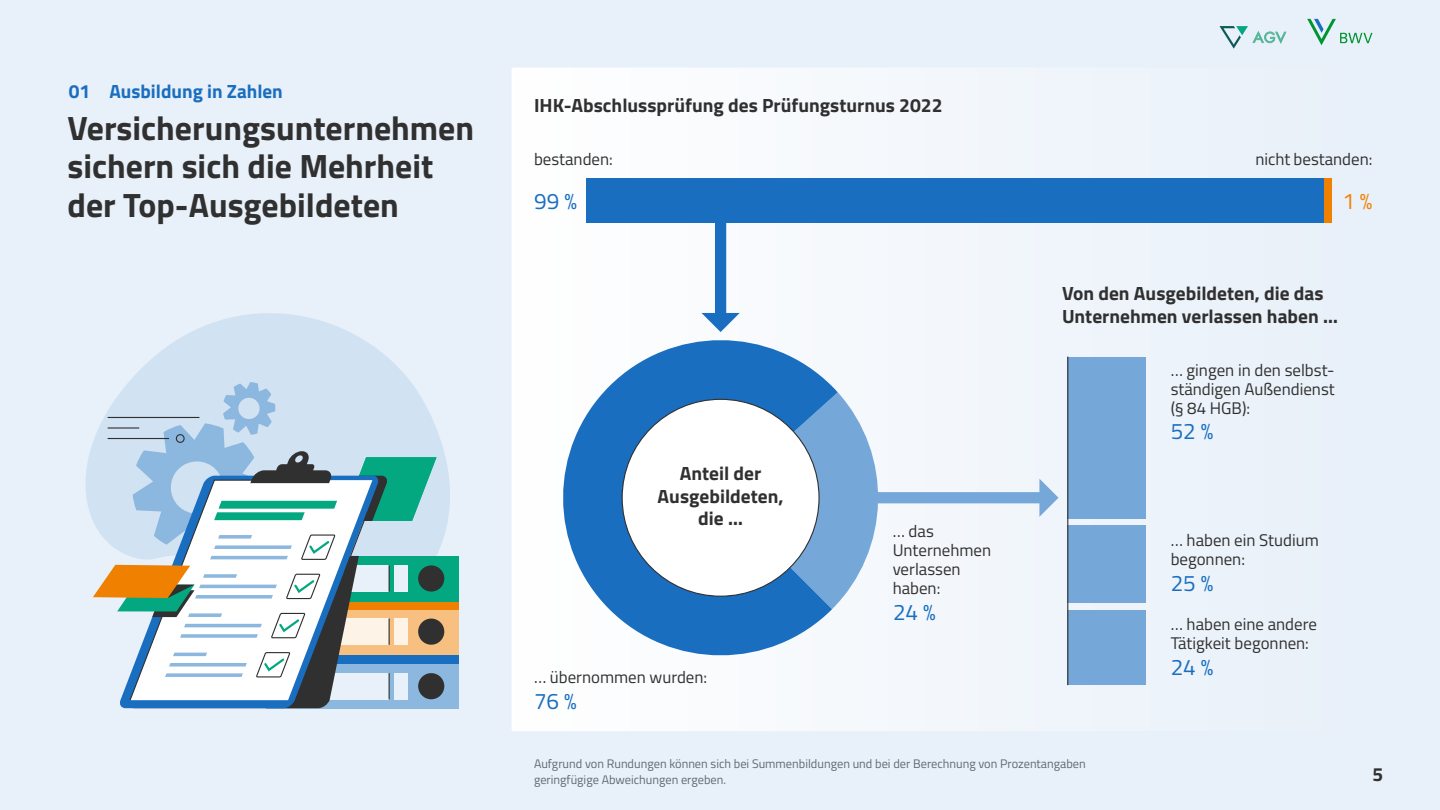
<style>
.page{position:relative;width:1440px;height:810px;background:#e8f0f9}
.page>*{position:absolute;margin:0;border:0;box-sizing:border-box;transform-origin:0 0}
.t1{font:700 33.75px/38.2px "Titillium Web";color:#303030}
.t2{font:22.5px "Titillium Web";color:#196ec0}
.t3{font:22.5px "Titillium Web";color:#f08100}
.t4{font:700 19.12px/22.5px "Titillium Web";color:#303030}
.t5{font:700 19.12px "Titillium Web";color:#196ec0}
.t6{font:16.88px/19.1px "Titillium Web";color:#303030}
.t7{font:12.38px/15.8px "Titillium Web";color:#616a74}
</style>
<div class="page">
<div style="left:512px;top:68px;width:860px;height:663px;background:#f1f6fb;border-radius:2px"></div>
<div style="left:1067px;top:610px;width:79px;height:75px;background:#75a8d9"></div>
<div style="left:1067px;top:357px;width:79px;height:161px;background:#75a8d9"></div>
<div style="left:1067px;top:526px;width:79px;height:77px;background:#75a8d9"></div>
<svg style="left:1039px;top:479px;width:20px;height:38px"></svg>
<div style="left:848px;top:492px;width:202px;height:11px;background:#75a8d9"></div>
<div style="left:1324px;top:178px;width:8px;height:45px;background:#f08100"></div>
<div style="left:587px;top:178px;width:737px;height:45px;background:#196ec0"></div>
<hr style="left:1067px;top:357px;width:1px;height:328px;background:#303030">
<svg style="left:702px;top:313px;width:38px;height:12px"></svg>
<div style="left:715px;top:205px;width:11px;height:118px;background:#196ec0"></div>
<svg style="left:838px;top:393px;width:56px;height:210px"></svg>
<svg style="left:548px;top:325px;width:290px;height:346px;fill:#1c6ec0"></svg>
<div style="left:622px;top:399px;width:197px;height:197px;background:#fff;border-radius:50%"></div>
<svg style="left:85px;top:281px;width:432px;height:414px"></svg>
<div style="left:266px;top:664px;width:193px;height:45px;background:#8cb7df"></div>
<div style="left:266px;top:619px;width:193px;height:45px;background:#196ec0"></div>
<div style="left:418px;top:673px;width:26px;height:26px;background:#303030;border-radius:50%"></div>
<div style="left:266px;top:609px;width:193px;height:45px;background:#f8c080"></div>
<div style="left:266px;top:564px;width:193px;height:45px;background:#f08100"></div>
<div style="left:418px;top:619px;width:26px;height:26px;background:#303030;border-radius:50%"></div>
<div style="left:266px;top:556px;width:193px;height:45px;background:#03a881"></div>
<div style="left:418px;top:565px;width:26px;height:27px;background:#303030;border-radius:50%"></div>
<svg style="left:93px;top:382px;width:344px;height:326px"></svg>
<svg style="left:1307px;top:19px;width:66px;height:26px"></svg>
<svg style="left:1219px;top:26px;width:67px;height:23px"></svg>
<p class="t5" style="left:69px;top:77px;width:215px">01 Ausbildung in Zahlen</p>
<h1 class="t1" style="left:68px;top:107px;width:408px">Versicherungsunternehmen sichern sich die Mehrheit der Top-Ausgebildeten</h1>
<p class="t4" style="left:534px;top:93px;width:410px">IHK-Abschlussprüfung des Prüfungsturnus 2022</p>
<p class="t6" style="left:534px;top:148px;width:80px">bestanden:</p>
<p class="t6" style="left:1255px;top:148px;width:119px">nicht bestanden:</p>
<h2 class="t2" style="left:534px;top:184px;width:44px">99 %</h2>
<h2 class="t3" style="left:1342px;top:184px;width:32px">1 %</h2>
<p class="t4" style="left:1062px;top:281px;width:277px">Von den Ausgebildeten, die das<br>Unternehmen verlassen haben …</p>
<p class="t6" style="left:1171px;top:359px;width:166px;text-align:justify">… gingen in den selbst&shy;ständigen Außendienst (§ 84 HGB):</p>
<p class="t4" style="left:658px;top:462px;width:127px;text-align:center">Anteil der<br>Ausgebildeten, die …</p>
<p class="t6" style="left:534px;top:667px;width:175px">… übernommen wurden:</p>
<h2 class="t2" style="left:534px;top:684px;width:44px">76 %</h2>
<p class="t6" style="left:893px;top:521px;width:100px">… das<br>Unternehmen verlassen haben:</p>
<h2 class="t2" style="left:893px;top:595px;width:44px">24 %</h2>
<p class="t7" style="left:534px;top:755px;width:553px">Aufgrund von Rundungen können sich bei Summenbildungen und bei der Berechnung von Prozentangaben geringfügige Abweichungen ergeben.</p>
<h2 class="t2" style="left:1171px;top:415px;width:44px">52 %</h2>
<p class="t6" style="left:1171px;top:530px;width:150px">… haben ein Studium begonnen:</p>
<h2 class="t2" style="left:1171px;top:566px;width:44px">25 %</h2>
<p class="t6" style="left:1171px;top:614px;width:148px">… haben eine andere<br>Tätigkeit begonnen:</p>
<h2 class="t2" style="left:1171px;top:651px;width:44px">24 %</h2>
<p class="t4" style="left:1372px;top:763px;width:12px">5</p>
</div>
